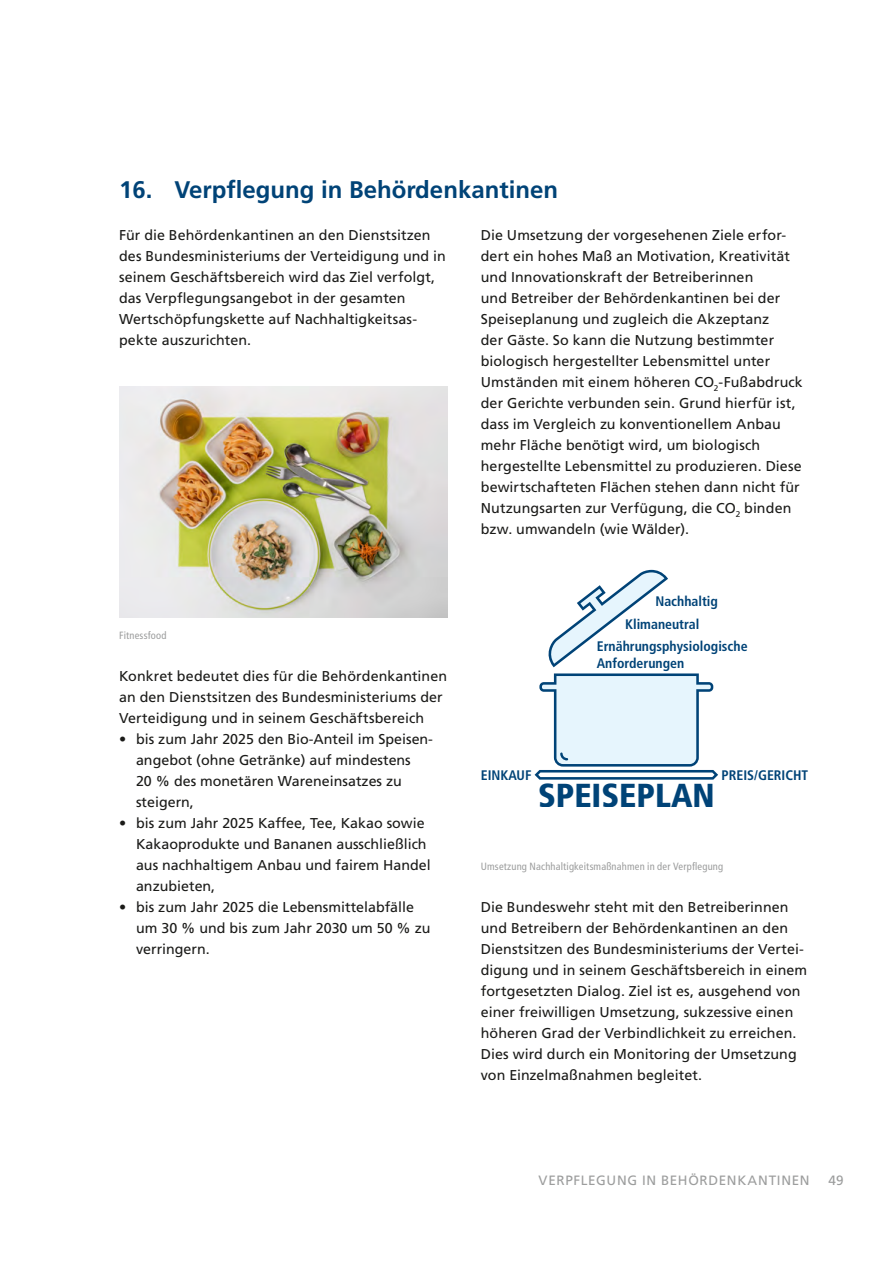
<style>
.page{position:relative;width:893px;height:1263px;background:#fff}
.page>*{position:absolute;margin:0;border:0;box-sizing:border-box;transform-origin:0 0}
.t1{font:900 condensed 33.3px "Frutiger LT Std";color:#004377}
.t2{font:700 24px "Frutiger LT Std";color:#004377}
.Grundtext_Inhalt{font:14.25px/21px "Frutiger LT Std";letter-spacing:.005em;color:#1a1a18}
.t3{font:700 condensed 13.8px/23.2px "Frutiger LT Std";color:#004377}
.t4{font:13.5px "Frutiger LT Std";letter-spacing:.05em;color:#9c9d9d}
.Bildunterschrift___T{font:condensed 10.5px "Frutiger LT Std";letter-spacing:.015em;color:#9c9d9d}
</style>
<div class="page">
<img style="left:119px;top:387px;width:329px;height:231px">
<svg style="left:548px;top:570px;width:120px;height:97px"></svg>
<svg style="left:535px;top:673px;width:183px;height:107px"></svg>
<p class="t2" style="left:119px;top:175px;width:440px">16. Verpflegung in Behördenkantinen</p>
<p class="Grundtext_Inhalt" style="left:119px;top:224px;width:328px">Für die Behördenkantinen an den Dienstsitzen des Bundesministeriums der Verteidigung und in seinem Geschäftsbereich wird das Ziel verfolgt, das Verpflegungsangebot in der gesamten Wertschöpfungskette auf Nachhaltigkeitsas&shy;pekte auszurichten.</p>
<p class="Grundtext_Inhalt" style="left:481px;top:224px;width:324px">Die Umsetzung der vorgesehenen Ziele erfor&shy;dert ein hohes Maß an Motivation, Kreativität und Innovationskraft der Betreiberinnen<br>und Betreiber der Behördenkantinen bei der Speiseplanung und zugleich die Akzeptanz<br>der Gäste. So kann die Nutzung bestimmter biologisch hergestellter Lebensmittel unter Umständen mit einem höheren CO<sub>2</sub>-Fußabdruck der Gerichte verbunden sein. Grund hierfür ist, dass im Vergleich zu konventionellem Anbau mehr Fläche benötigt wird, um biologisch hergestellte Lebensmittel zu produzieren. Diese bewirtschafteten Flächen stehen dann nicht für Nutzungsarten zur Verfügung, die CO<sub>2</sub> binden bzw. umwandeln (wie Wälder).</p>
<p class="Bildunterschrift___T" style="left:119px;top:629px;width:49px">Fitnessfood</p>
<p class="Grundtext_Inhalt" style="left:119px;top:665px;width:330px">Konkret bedeutet dies für die Behördenkantinen an den Dienstsitzen des Bundesministeriums der<br>Verteidigung und in seinem Geschäftsbereich</p>
<p class="Grundtext_Inhalt" style="left:136px;top:728px;width:297px;text-indent:-17px">• bis zum Jahr 2025 den Bio-Anteil im Speisen&shy;angebot (ohne Getränke) auf mindestens<br>20 % des monetären Wareneinsatzes zu steigern,</p>
<p class="Grundtext_Inhalt" style="left:136px;top:812px;width:296px;text-indent:-17px">• bis zum Jahr 2025 Kaffee, Tee, Kakao sowie Kakaoprodukte und Bananen ausschließlich aus nachhaltigem Anbau und fairem Handel anzubieten,</p>
<p class="Grundtext_Inhalt" style="left:136px;top:896px;width:296px;text-indent:-17px">• bis zum Jahr 2025 die Lebensmittelabfälle um 30 % und bis zum Jahr 2030 um 50 % zu verringern.</p>
<p class="t3" style="left:625px;top:589px;width:94px;text-indent:30px">Nachhaltig<br>Klimaneutral</p>
<p class="t3" style="left:597px;top:638px;width:152px;line-height:16.6px">Ernährungsphysiologische<br>Anforderungen</p>
<p class="t3" style="left:481px;top:763px;width:52px">EINKAUF</p>
<p class="t3" style="left:722px;top:763px;width:88px">PREIS/GERICHT</p>
<p class="t1" style="left:538px;top:775px;width:178px">SPEISEPLAN</p>
<p class="Bildunterschrift___T" style="left:481px;top:860px;width:244px">Umsetzung Nachhaltigkeitsmaßnahmen in der Verpflegung</p>
<p class="Grundtext_Inhalt" style="left:481px;top:896px;width:328px">Die Bundeswehr steht mit den Betreiberinnen und Betreibern der Behördenkantinen an den Dienstsitzen des Bundesministeriums der Vertei&shy;digung und in seinem Geschäftsbereich in einem fortgesetzten Dialog. Ziel ist es, ausgehend von einer freiwilligen Umsetzung, sukzessive einen höheren Grad der Verbindlichkeit zu erreichen.<br>Dies wird durch ein Monitoring der Umsetzung von Einzelmaßnahmen begleitet.</p>
<p class="t4" style="left:539px;top:1172px;width:273px">VERPFLEGUNG IN BEHÖRDENKANTINEN</p>
<p class="t4" style="left:829px;top:1172px;width:17px">49</p>
</div>
